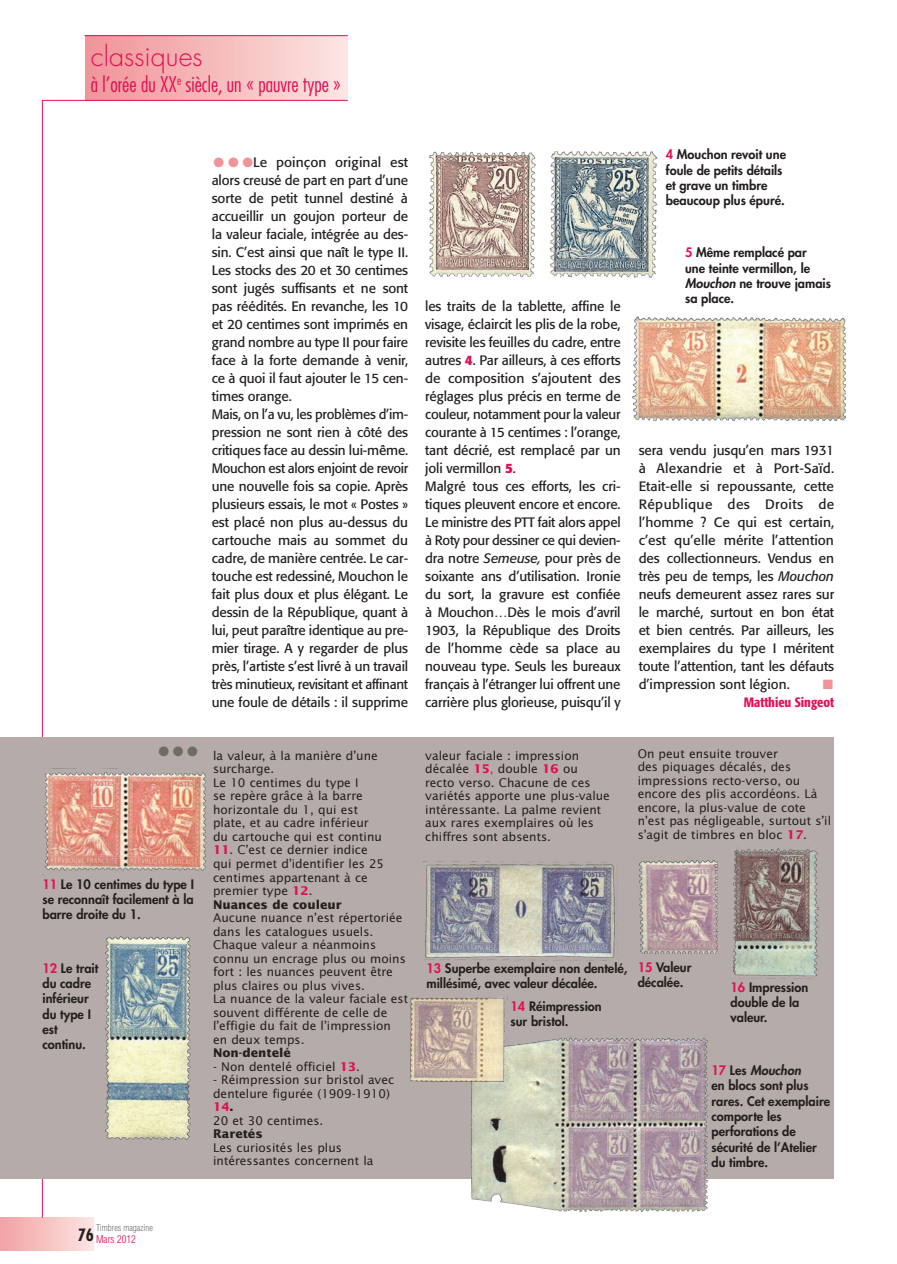
<style>
.page{position:relative;width:897px;height:1264px;background:#fff}
.page>*{position:absolute;margin:0;border:0;box-sizing:border-box;transform-origin:0 0}
.t1{font:300 27px "Futura Std";color:#e20f55}
.t2{font:300 condensed 21px "Futura Std";color:#e20f55}
.Mag_Texte_courant{font:13.5px/18px "Formata";letter-spacing:-.01em;color:#231f20;text-align:justify}
.Mag_Signature{font:500 condensed 13.5px "Formata";color:#e20f55}
.Mag_Texte_courant-2{font:13.5px "Zapf Dingbats ITC";color:#6d6d65}
.Mag_Texte_courant-3{font:13.5px "Zapf Dingbats ITC";color:#f09499}
.Mag_Légende{font:800 12.75px/15.3px "Futura Std";color:#231f20}
.Mag_Encadré_Texte_Si{font:12px/13.5px "Lucida Sans Std";color:#231f20}
.Mag_Encadré_Texte_Si-2{font:700 12px "Lucida Sans Std";color:#231f20}
.t3{font:300 condensed 10.5px "Helvetica LT Std";color:#e20f55}
.t4{font:300 condensed 9px "Helvetica LT Std";color:#6c6d70}
.s1{color:#e20f55}
.s2{font-style:italic}
.s3{color:#f09499}
.s4{font-weight:700;color:#e20f55}
.s5{font-weight:700}
</style>
<div class="page">
<div style="left:85px;top:35px;width:262px;height:65px;background:linear-gradient(to right,#f09397,#fbe5e2)"></div>
<hr style="left:84px;top:35px;width:264px;height:1px;background:#e20f55">
<hr style="left:42px;top:100px;width:306px;height:1px;background:#e20f55">
<div style="left:0;top:1217px;width:94px;height:33px;background:linear-gradient(to right,#f2a2a3,#fbe5e2)"></div>
<hr style="left:42px;top:100px;width:1px;height:1117px;background:#e20f55">
<img style="left:632px;top:316px;width:213px;height:106px">
<div style="left:0;top:737px;width:833px;height:441px;background:#b5aba8"></div>
<img style="left:43px;top:772px;width:164px;height:103px">
<img style="left:105px;top:936px;width:86px;height:204px">
<img style="left:423px;top:861px;width:192px;height:99px">
<img style="left:639px;top:860px;width:79px;height:94px">
<img style="left:732px;top:848px;width:87px;height:131px">
<img style="left:469px;top:1036px;width:242px;height:176px">
<img style="left:410px;top:997px;width:97px;height:88px">
<img style="left:429px;top:151px;width:107px;height:127px">
<img style="left:549px;top:151px;width:109px;height:127px">
<h1 class="t1" style="left:91px;top:40px;width:113px">classiques</h1>
<h2 class="t2" style="left:91px;top:71px;width:252px">à l’orée du XX<sup>e</sup> siècle, un « pauvre type »</h2>
<p class="Mag_Légende" style="left:665px;top:147px;width:122px"><span class="s1">4</span> Mouchon revoit une foule de petits détails et grave un timbre beaucoup plus épuré.</p>
<p class="Mag_Légende" style="left:685px;top:245px;width:147px"><span class="s1">5</span> Même remplacé par<br>une teinte vermillon, le<br><span class="s2">Mouchon</span> ne trouve jamais sa place.</p>
<p class="Mag_Texte_courant" style="left:212px;top:153px;width:198px"><span class="s3">●</span> <span class="s3">●</span> <span class="s3">●</span>Le poinçon original est alors creusé de part en part d’une sorte de petit tunnel destiné à accueillir un goujon porteur de la valeur faciale, intégrée au des&shy;sin. C’est ainsi que naît le type II.<br>Les stocks des 20 et 30 centimes sont jugés suffisants et ne sont pas réédités. En revanche, les 10 et 20 centimes sont imprimés en grand nombre au type II pour faire face à la forte demande à venir, ce à quoi il faut ajouter le 15 cen&shy;times orange.</p>
<p class="Mag_Texte_courant" style="left:212px;top:405px;width:198px">Mais, on l’a vu, les problèmes d’im&shy;pression ne sont rien à côté des critiques face au dessin lui-même.<br>Mouchon est alors enjoint de revoir une nouvelle fois sa copie. Après plusieurs essais, le mot « Postes » est placé non plus au-dessus du cartouche mais au sommet du cadre, de manière centrée. Le car&shy;touche est redessiné, Mouchon le fait plus doux et plus élégant. Le dessin de la République, quant à lui, peut paraître identique au pre&shy;mier tirage. A y regarder de plus près, l’artiste s’est livré à un travail très minutieux, revisitant et affinant une foule de détails : il supprime</p>
<p class="Mag_Texte_courant" style="left:425px;top:297px;width:197px">les traits de la tablette, affine le visage, éclaircit les plis de la robe, revisite les feuilles du cadre, entre autres <span class="s4">4</span>. Par ailleurs, à ces efforts de composition s’ajoutent des réglages plus précis en terme de couleur, notamment pour la valeur courante à 15 centimes : l’orange, tant décrié, est remplacé par un joli vermillon <span class="s4">5</span>.</p>
<p class="Mag_Texte_courant" style="left:425px;top:477px;width:197px">Malgré tous ces efforts, les cri&shy;tiques pleuvent encore et encore.<br>Le ministre des PTT fait alors appel à Roty pour dessiner ce qui devien&shy;dra notre <span class="s2">Semeuse,</span> pour près de soixante ans d’utilisation. Ironie du sort, la gravure est confiée à Mouchon…Dès le mois d’avril 1903, la République des Droits de l’homme cède sa place au nouveau type. Seuls les bureaux français à l’étranger lui offrent une carrière plus glorieuse, puisqu’il y</p>
<p class="Mag_Texte_courant" style="left:638px;top:441px;width:197px">sera vendu jusqu’en mars 1931 à Alexandrie et à Port-Saïd.<br>Etait-elle si repoussante, cette République des Droits de l’homme ? Ce qui est certain, c’est qu’elle mérite l’attention des collectionneurs. Vendus en très peu de temps, les <span class="s2">Mouchon </span>neufs demeurent assez rares sur le marché, surtout en bon état et bien centrés. Par ailleurs, les exemplaires du type I méritent toute l’attention, tant les défauts d’impression sont légion.</p>
<p class="Mag_Signature" style="left:743px;top:694px;width:92px">Matthieu Singeot</p>
<p class="Mag_Encadré_Texte_Si" style="left:637px;top:747px;width:195px">On peut ensuite trouver<br>des piquages décalés, des impressions recto-verso, ou encore des plis accordéons. Là encore, la plus-value de cote n’est pas négligeable, surtout s’il s’agit de timbres en bloc <span class="s4">17</span>.</p>
<p class="Mag_Texte_courant-3" style="left:822px;top:678px;width:12px">■</p>
<p class="Mag_Texte_courant-2" style="left:158px;top:745px;width:41px">● ● ●</p>
<p class="Mag_Encadré_Texte_Si" style="left:425px;top:749px;width:186px">valeur faciale : impression décalée <span class="s4">15</span><span class="s1">,</span> double <span class="s4">16</span> ou recto verso. Chacune de ces variétés apporte une plus-value intéressante. La palme revient aux rares exemplaires où les chiffres sont absents.</p>
<p class="Mag_Encadré_Texte_Si" style="left:213px;top:749px;width:166px">la valeur, à la manière d’une surcharge.</p>
<p class="Mag_Encadré_Texte_Si" style="left:213px;top:776px;width:170px">Le 10 centimes du type I<br>se repère grâce à la barre horizontale du 1, qui est plate, et au cadre inférieur du cartouche qui est continu</p>
<p class="Mag_Encadré_Texte_Si" style="left:213px;top:843px;width:173px"><span class="s4">11</span>. C’est ce dernier indice qui permet d’identifier les 25 centimes appartenant à ce premier type <span class="s4">12</span>.</p>
<p class="Mag_Encadré_Texte_Si-2" style="left:213px;top:897px;width:130px">Nuances de couleur</p>
<p class="Mag_Encadré_Texte_Si" style="left:213px;top:911px;width:194px">Aucune nuance n’est répertoriée dans les catalogues usuels.<br>Chaque valeur a néanmoins connu un encrage plus ou moins fort : les nuances peuvent être plus claires ou plus vives.</p>
<p class="Mag_Encadré_Texte_Si" style="left:213px;top:992px;width:196px">La nuance de la valeur faciale est souvent différente de celle de l’effigie du fait de l’impression<br>en deux temps.</p>
<p class="Mag_Encadré_Texte_Si-2" style="left:213px;top:1046px;width:79px">Non-dentelé</p>
<p class="Mag_Encadré_Texte_Si" style="left:213px;top:1059px;width:148px">- Non dentelé officiel <span class="s4">13</span>.</p>
<p class="Mag_Encadré_Texte_Si" style="left:213px;top:1073px;width:183px">- Réimpression sur bristol avec dentelure figurée (1909-1910)<br><span class="s4">14</span><span class="s5">.</span></p>
<p class="Mag_Encadré_Texte_Si" style="left:213px;top:1113px;width:112px">20 et 30 centimes.</p>
<p class="Mag_Encadré_Texte_Si-2" style="left:213px;top:1127px;width:51px">Raretés</p>
<p class="Mag_Encadré_Texte_Si" style="left:213px;top:1140px;width:162px">Les curiosités les plus intéressantes concernent la</p>
<p class="Mag_Légende" style="left:43px;top:876px;width:153px;text-align:justify"><span class="s1">11</span> Le 10 centimes du type I se reconnaît facilement à la barre droite du 1.</p>
<p class="Mag_Légende" style="left:43px;top:960px;width:57px"><span class="s1">12</span> Le trait du cadre inférieur du type I est continu.</p>
<p class="Mag_Légende" style="left:426px;top:961px;width:202px"><span class="s1">13</span> Superbe exemplaire non dentelé, millésimé, avec valeur décalée.</p>
<p class="Mag_Légende" style="left:637px;top:959px;width:55px"><span class="s1">15</span> Valeur décalée.</p>
<p class="Mag_Légende" style="left:730px;top:979px;width:79px"><span class="s1">16</span> Impression double de la valeur.</p>
<p class="Mag_Légende" style="left:510px;top:998px;width:93px"><span class="s1">14</span> Réimpression sur bristol.</p>
<p class="Mag_Légende" style="left:711px;top:1062px;width:120px"><span class="s1">17</span> Les <span class="s2">Mouchon<br></span>en blocs sont plus rares. Cet exemplaire comporte les perforations de sécurité de l’Atelier du timbre.</p>
<p class="t4" style="left:96px;top:1222px;width:58px">Timbres magazine</p>
<p class="t3" style="left:78px;top:1233px;width:59px"><sup>76</sup> Mars 2012</p>
</div>
